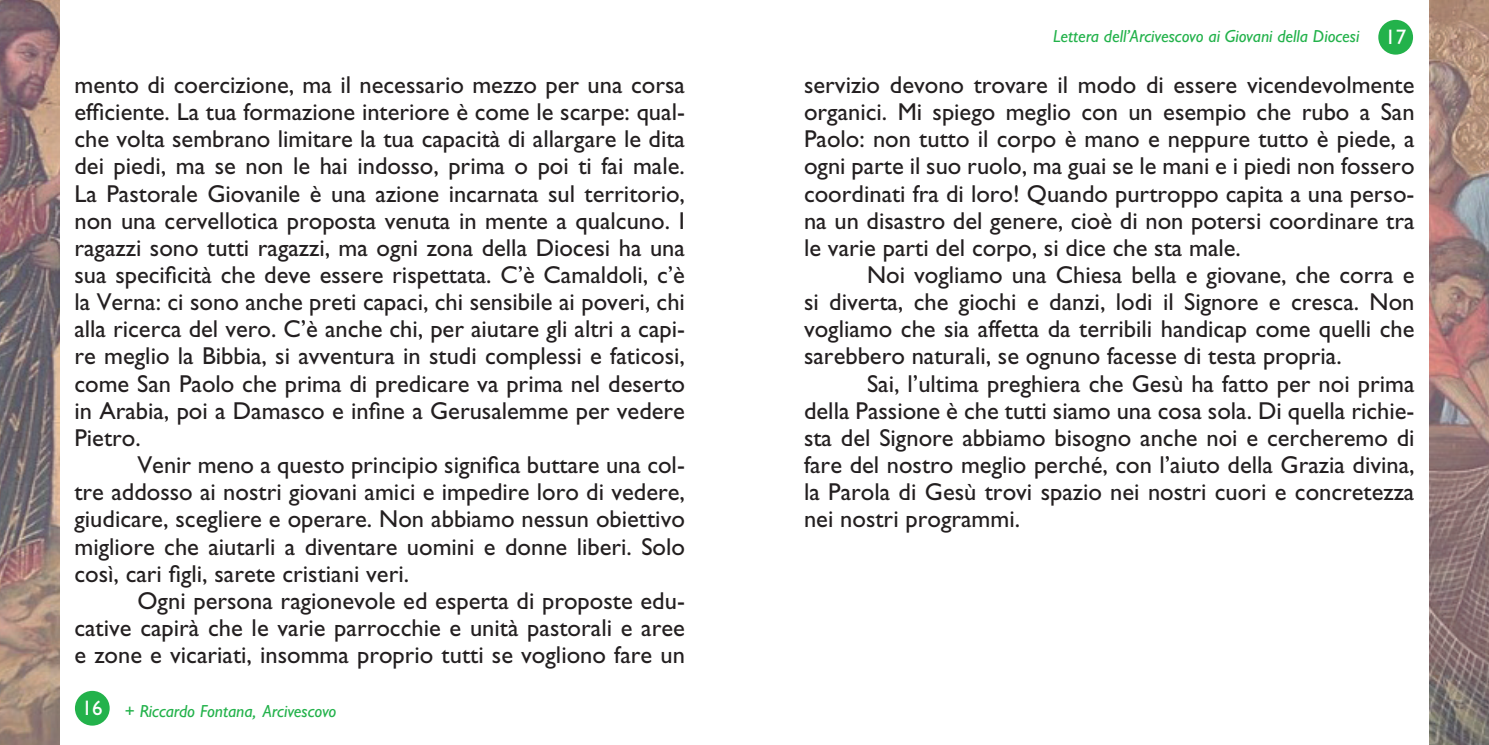
<style>
.page{position:relative;width:1489px;height:745px;background:#fff}
.page>*{position:absolute;margin:0;border:0;box-sizing:border-box;transform-origin:0 0}
.t1{font:24.5px/27.1px "Gill Sans";color:#231f20;text-align:justify}
.t2{font:21px "Gill Sans";color:#fff}
.t3{font:italic 17.5px "Gill Sans";color:#23b24b}
</style>
<div class="page">
<div style="left:75px;top:690px;width:35px;height:35px;background:#23b24b;border-radius:50%"></div>
<div style="left:1378px;top:20px;width:34px;height:35px;background:#23b24b;border-radius:50%"></div>
<img style="left:0;top:0;width:59px;height:744px">
<img style="left:1429px;top:0;width:59px;height:744px">
<p class="t1" style="left:74px;top:71px;width:612px">mento di coercizione, ma il necessario mezzo per una corsa efficiente. La tua formazione interiore è come le scarpe: qual&shy;che volta sembrano limitare la tua capacità di allargare le dita dei piedi, ma se non le hai indosso, prima o poi ti fai male.<br>La Pastorale Giovanile è una azione incarnata sul territorio, non una cervellotica proposta venuta in mente a qualcuno. I ragazzi sono tutti ragazzi, ma ogni zona della Diocesi ha una sua specificità che deve essere rispettata. C’è Camaldoli, c’è la Verna: ci sono anche preti capaci, chi sensibile ai poveri, chi alla ricerca del vero. C’è anche chi, per aiutare gli altri a capi&shy;re meglio la Bibbia, si avventura in studi complessi e faticosi, come San Paolo che prima di predicare va prima nel deserto in Arabia, poi a Damasco e infine a Gerusalemme per vedere Pietro.</p>
<p class="t1" style="left:74px;top:451px;width:612px;text-indent:63px">Venir meno a questo principio significa buttare una col&shy;tre addosso ai nostri giovani amici e impedire loro di vedere, giudicare, scegliere e operare. Non abbiamo nessun obiettivo migliore che aiutarli a diventare uomini e donne liberi. Solo così, cari figli, sarete cristiani veri.</p>
<p class="t1" style="left:74px;top:586px;width:612px;text-indent:63px">Ogni persona ragionevole ed esperta di proposte edu&shy;cative capirà che le varie parrocchie e unità pastorali e aree e zone e vicariati, insomma proprio tutti se vogliono fare un</p>
<p class="t2" style="left:82px;top:695px;width:22px">16</p>
<p class="t3" style="left:125px;top:701px;width:213px">+ Riccardo Fontana, Arcivescovo</p>
<p class="t3" style="left:1053px;top:26px;width:307px">Lettera dell’Arcivescovo ai Giovani della Diocesi</p>
<p class="t2" style="left:1384px;top:25px;width:22px">17</p>
<p class="t1" style="left:804px;top:71px;width:612px">servizio devono trovare il modo di essere vicendevolmente organici. Mi spiego meglio con un esempio che rubo a San Paolo: non tutto il corpo è mano e neppure tutto è piede, a ogni parte il suo ruolo, ma guai se le mani e i piedi non fossero coordinati fra di loro! Quando purtroppo capita a una perso&shy;na un disastro del genere, cioè di non potersi coordinare tra le varie parti del corpo, si dice che sta male.</p>
<p class="t1" style="left:804px;top:261px;width:612px;text-indent:63px">Noi vogliamo una Chiesa bella e giovane, che corra e si diverta, che giochi e danzi, lodi il Signore e cresca. Non vogliamo che sia affetta da terribili handicap come quelli che sarebbero naturali, se ognuno facesse di testa propria.</p>
<p class="t1" style="left:804px;top:369px;width:612px;text-indent:63px">Sai, l’ultima preghiera che Gesù ha fatto per noi prima della Passione è che tutti siamo una cosa sola. Di quella richie&shy;sta del Signore abbiamo bisogno anche noi e cercheremo di fare del nostro meglio perché, con l’aiuto della Grazia divina, la Parola di Gesù trovi spazio nei nostri cuori e concretezza nei nostri programmi.</p>
</div>
